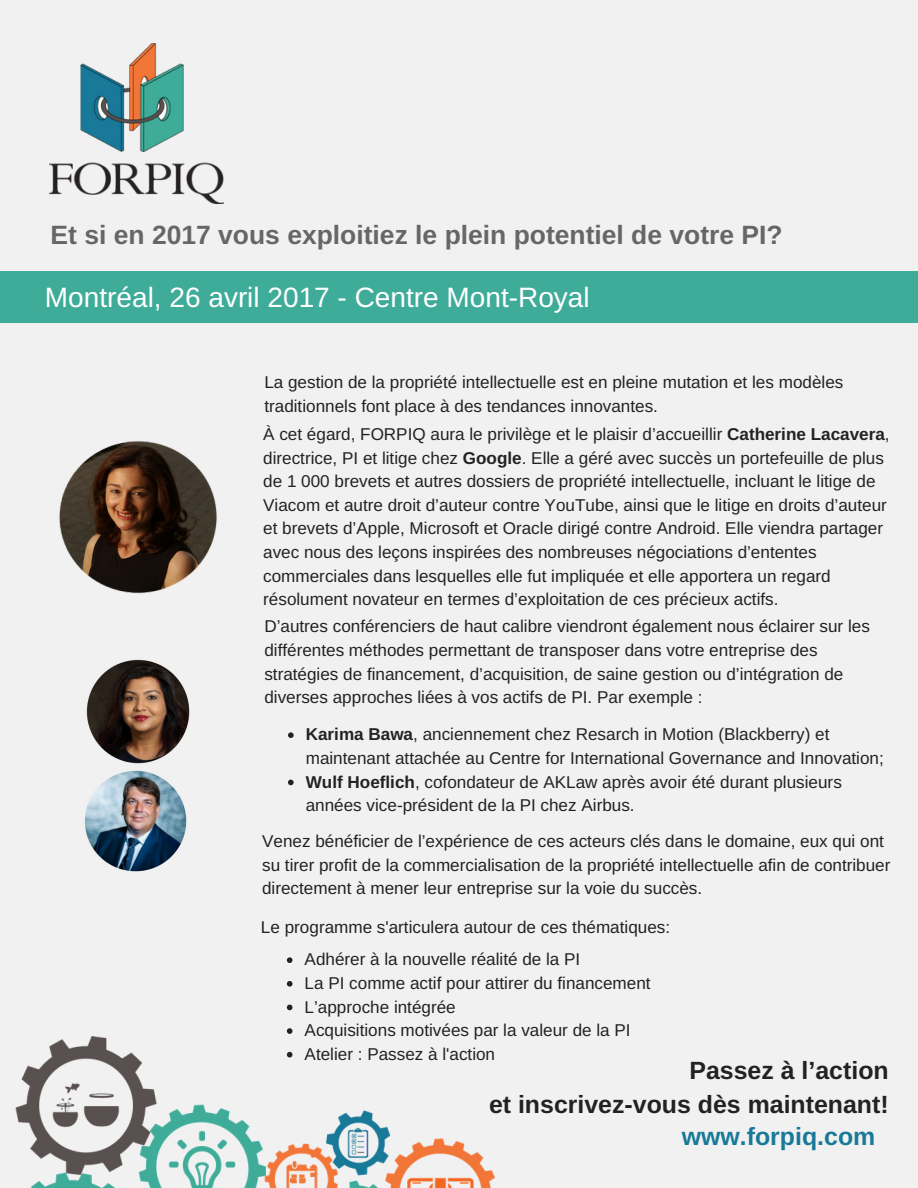
<style>
.page{position:relative;width:918px;height:1188px;background:#f1f1f1}
.page>*{position:absolute;margin:0;border:0;box-sizing:border-box;transform-origin:0 0}
.t1{font:28.05px "Arimo";color:#fff}
.t2{font:700 26.4px "Arimo";color:#666}
.t3{font:700 24.9px/33.8px "Arimo";color:#222;text-align:right}
.t4{font:700 24.9px "Arimo";color:#197998}
.t5{font:17.1px/23.7px "Arimo";color:#222}
.s1{font-weight:700}
</style>
<div class="page">
<img style="left:15px;top:1036px;width:480px;height:152px">
<div style="left:0;top:271px;width:918px;height:52px;background:#3fac99"></div>
<img style="left:59px;top:441px;width:158px;height:153px">
<svg style="left:288px;top:732px;width:6px;height:6px"></svg>
<svg style="left:288px;top:780px;width:6px;height:5px"></svg>
<svg style="left:287px;top:957px;width:5px;height:6px"></svg>
<svg style="left:287px;top:981px;width:5px;height:6px"></svg>
<svg style="left:287px;top:1005px;width:5px;height:5px"></svg>
<svg style="left:287px;top:1028px;width:5px;height:6px"></svg>
<svg style="left:287px;top:1052px;width:5px;height:6px"></svg>
<img style="left:49px;top:44px;width:175px;height:160px">
<img style="left:84px;top:770px;width:103px;height:102px">
<img style="left:86px;top:659px;width:104px;height:105px">
<h2 class="t2" style="left:51px;top:220px;width:734px">Et si en 2017 vous exploitiez le plein potentiel de votre PI?</h2>
<h1 class="t1" style="left:45px;top:282px;width:546px">Montréal, 26 avril 2017 - Centre Mont-Royal</h1>
<p class="t5" style="left:264px;top:370px;width:581px">La gestion de la propriété intellectuelle est en pleine mutation et les modèles traditionnels font place à des tendances innovantes.</p>
<p class="t5" style="left:263px;top:422px;width:628px">À cet égard, FORPIQ aura le privilège et le plaisir d’accueillir <span class="s1">Catherine Lacavera</span>, directrice, PI et litige chez <span class="s1">Google</span>. Elle a géré avec succès un portefeuille de plus de 1 000 brevets et autres dossiers de propriété intellectuelle, incluant le litige de Viacom et autre droit d’auteur contre YouTube, ainsi que le litige en droits d’auteur et brevets d’Apple, Microsoft et Oracle dirigé contre Android. Elle viendra partager avec nous des leçons inspirées des nombreuses négociations d’ententes commerciales dans lesquelles elle fut impliquée et elle apportera un regard résolument novateur en termes d’exploitation de ces précieux actifs.</p>
<p class="t5" style="left:264px;top:614px;width:607px">D’autres conférenciers de haut calibre viendront également nous éclairer sur les différentes méthodes permettant de transposer dans votre entreprise des stratégies de financement, d’acquisition, de saine gestion ou d’intégration de diverses approches liées à vos actifs de PI. Par exemple :</p>
<p class="t5" style="left:306px;top:722px;width:580px"><span class="s1">Karima Bawa</span>, anciennement chez Resarch in Motion (Blackberry) et maintenant attachée au Centre for International Governance and Innovation; <span class="s1">Wulf Hoeflich</span>, cofondateur de AKLaw après avoir été durant plusieurs années vice-président de la PI chez Airbus.</p>
<p class="t5" style="left:262px;top:829px;width:630px">Venez bénéficier de l’expérience de ces acteurs clés dans le domaine, eux qui ont su tirer profit de la commercialisation de la propriété intellectuelle afin de contribuer directement à mener leur entreprise sur la voie du succès.</p>
<p class="t5" style="left:261px;top:915px;width:411px">Le programme s'articulera autour de ces thématiques:</p>
<p class="t5" style="left:305px;top:947px;width:348px">Adhérer à la nouvelle réalité de la PI<br>La PI comme actif pour attirer du financement L’approche intégrée<br>Acquisitions motivées par la valeur de la PI Atelier : Passez à l'action</p>
<h3 class="t3" style="left:489px;top:1053px;width:401px">Passez à l’action<br>et inscrivez-vous dès maintenant!</h3>
<h3 class="t4" style="left:682px;top:1123px;width:195px">www.forpiq.com</h3>
</div>
